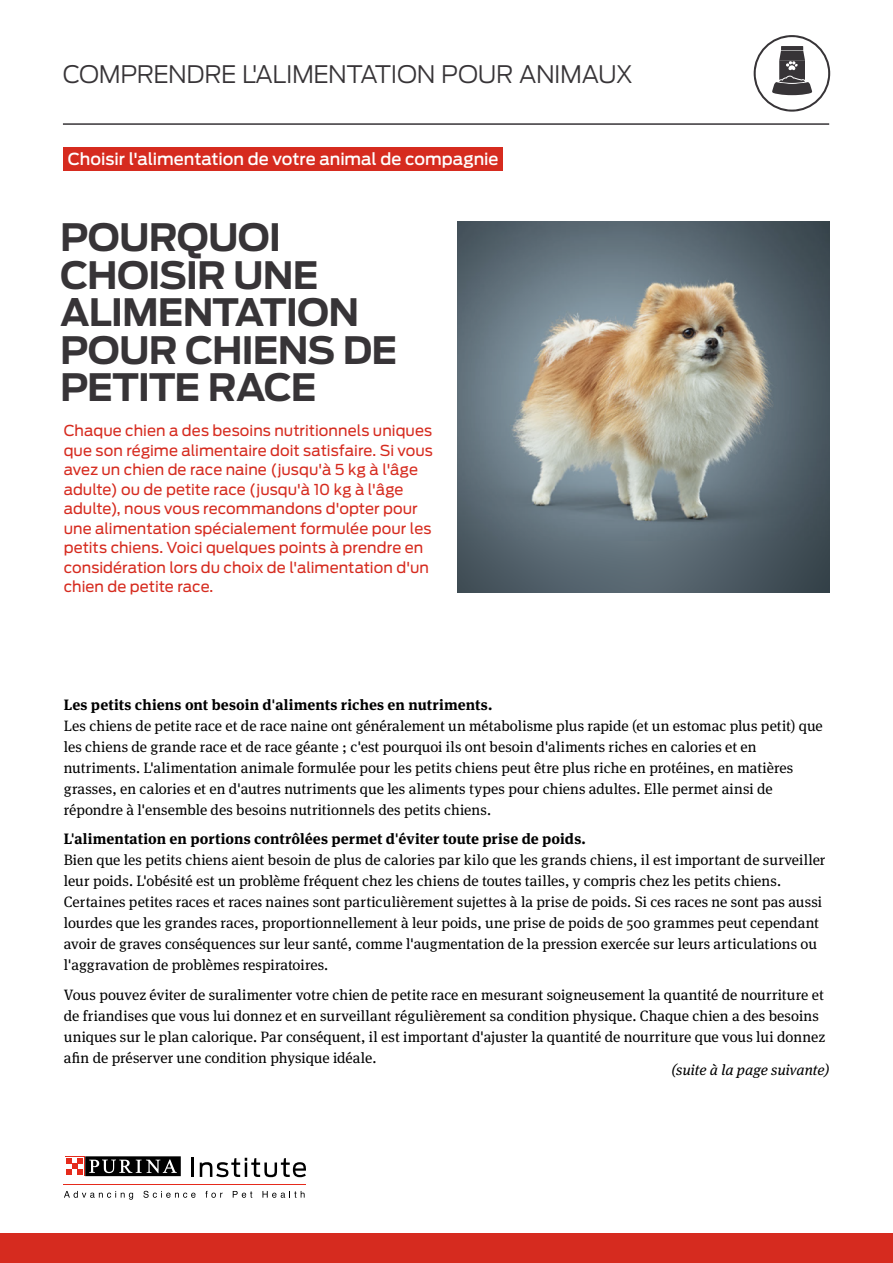
<style>
.page{position:relative;width:893px;height:1263px;background:#fff}
.page>*{position:absolute;margin:0;border:0;box-sizing:border-box;transform-origin:0 0}
.t1{font:700 37.5px/37.5px "Antenna";letter-spacing:-.025em;color:#373437}
.t2{font:300 24px "Antenna";letter-spacing:-.02em;color:#373437}
.t3{font:500 16.5px "Antenna";letter-spacing:-.005em;color:#fff}
.t4{font:15px/21px "Meta Serif Pro";color:#000}
.t5{font:15px/19.5px "Antenna";letter-spacing:.005em;color:#d62b1f}
.t6{font:700 15px "Meta Serif Pro";letter-spacing:.005em;color:#000}
.t7{font:italic 15px "Meta Serif Pro";color:#000}
</style>
<div class="page">
<div style="left:0;top:1233px;width:893px;height:30px;background:#d62b1f"></div>
<hr style="left:63px;top:123px;width:766px;height:2px;background:#373437">
<hr style="left:64px;top:1184px;width:242px;height:1px;background:#e52a1b">
<svg style="left:192px;top:1158px;width:2px;height:19px"></svg>
<svg style="left:200px;top:1158px;width:106px;height:19px"></svg>
<svg style="left:64px;top:1191px;width:69px;height:9px"></svg>
<svg style="left:143px;top:1191px;width:53px;height:7px"></svg>
<svg style="left:205px;top:1191px;width:18px;height:7px"></svg>
<svg style="left:233px;top:1191px;width:19px;height:7px"></svg>
<svg style="left:262px;top:1191px;width:43px;height:7px"></svg>
<svg style="left:85px;top:1176px;width:96px;height:1px"></svg>
<svg style="left:65px;top:1156px;width:20px;height:20px"></svg>
<div style="left:85px;top:1156px;width:96px;height:20px;background:#000"></div>
<svg style="left:89px;top:1159px;width:88px;height:14px"></svg>
<div style="left:65px;top:1157px;width:19px;height:18px;background:#fff"></div>
<svg style="left:66px;top:1158px;width:17px;height:17px"></svg>
<div style="left:64px;top:147px;width:439px;height:24px;background:#d62b1f"></div>
<svg style="left:754px;top:35px;width:76px;height:77px"></svg>
<img style="left:458px;top:221px;width:371px;height:371px">
<h2 class="t2" style="left:63px;top:58px;width:572px">COMPRENDRE L'ALIMENTATION POUR ANIMAUX</h2>
<p class="t3" style="left:68px;top:148px;width:432px">Choisir l'alimentation de votre animal de compagnie</p>
<h1 class="t1" style="left:60px;top:219px;width:339px">POURQUOI<br>CHOISIR UNE<br>ALIMENTATION<br>POUR CHIENS DE<br>PETITE RACE</h1>
<p class="t5" style="left:64px;top:421px;width:371px">Chaque chien a des besoins nutritionnels uniques que son régime alimentaire doit satisfaire. Si vous avez un chien de race naine (jusqu'à 5 kg à l'âge adulte) ou de petite race (jusqu'à 10 kg à l'âge adulte), nous vous recommandons d'opter pour une alimentation spécialement formulée pour les petits chiens. Voici quelques points à prendre en considération lors du choix de l'alimentation d'un chien de petite race.</p>
<p class="t6" style="left:64px;top:693px;width:430px">Les petits chiens ont besoin d'aliments riches en nutriments.</p>
<p class="t4" style="left:64px;top:714px;width:760px">Les chiens de petite race et de race naine ont généralement un métabolisme plus rapide (et un estomac plus petit) que les chiens de grande race et de race géante ; c'est pourquoi ils ont besoin d'aliments riches en calories et en nutriments. L'alimentation animale formulée pour les petits chiens peut être plus riche en protéines, en matières grasses, en calories et en d'autres nutriments que les aliments types pour chiens adultes. Elle permet ainsi de répondre à l'ensemble des besoins nutritionnels des petits chiens.</p>
<p class="t6" style="left:64px;top:827px;width:524px">L'alimentation en portions contrôlées permet d'éviter toute prise de poids.</p>
<p class="t4" style="left:64px;top:849px;width:763px">Bien que les petits chiens aient besoin de plus de calories par kilo que les grands chiens, il est important de surveiller leur poids. L'obésité est un problème fréquent chez les chiens de toutes tailles, y compris chez les petits chiens.<br>Certaines petites races et races naines sont particulièrement sujettes à la prise de poids. Si ces races ne sont pas aussi lourdes que les grandes races, proportionnellement à leur poids, une prise de poids de 500 grammes peut cependant avoir de graves conséquences sur leur santé, comme l'augmentation de la pression exercée sur leurs articulations ou l'aggravation de problèmes respiratoires.</p>
<p class="t4" style="left:64px;top:983px;width:763px">Vous pouvez éviter de suralimenter votre chien de petite race en mesurant soigneusement la quantité de nourriture et de friandises que vous lui donnez et en surveillant régulièrement sa condition physique. Chaque chien a des besoins uniques sur le plan calorique. Par conséquent, il est important d'ajuster la quantité de nourriture que vous lui donnez afin de préserver une condition physique idéale.</p>
<p class="t7" style="left:671px;top:1059px;width:159px">(suite à la page suivante)</p>
</div>
